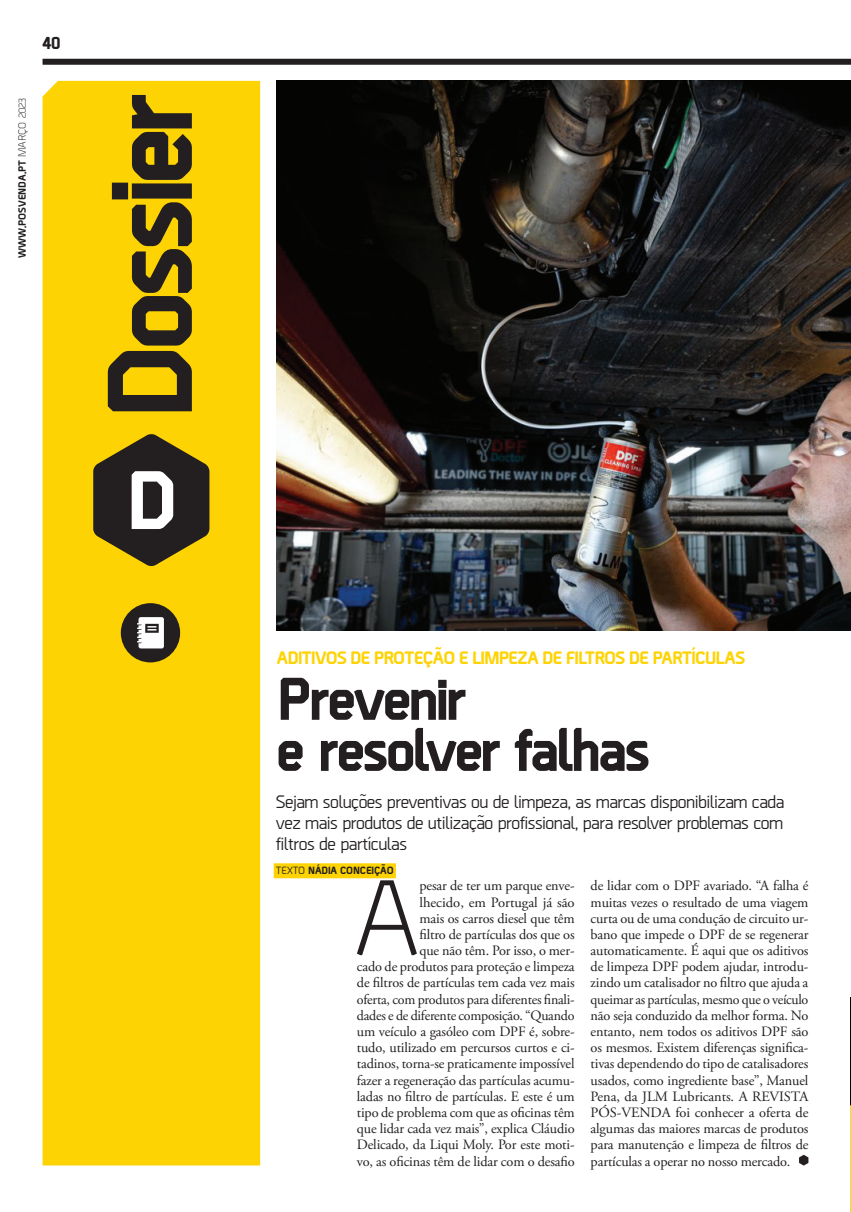
<style>
.page{position:relative;width:851px;height:1212px;background:#fff}
.page>*{position:absolute;margin:0;border:0;box-sizing:border-box;transform-origin:0 0}
._1_titulo_34pt{font:800 120px "Borda";letter-spacing:-.045em;color:#231f20}
.TEXTO1{font:106.8px "Borda";color:#231f20}
._1_titulo_34pt-2{font:800 82.65px "Borda";color:#fff}
._1_titulo_34pt-3{font:800 60px "Borda";letter-spacing:-.04em;color:#231f20}
.t1{font:500 18px/21px "Borda";letter-spacing:-.03em;color:#231f20;text-align:justify}
._1_titulo_34pt-4{font:800 18px "Borda";letter-spacing:-.045em;color:#fed304}
.t2{font:800 18px "Borda";color:#231f20}
.TEXTO1-2{font:14.25px/16.2px "Adobe Garamond Pro";letter-spacing:-.01em;color:#231f20;text-align:right}
.t3{font:800 10.5px "Borda";letter-spacing:-.01em;color:#231f20}
.s1{font-weight:400}
.s2{font-weight:500}
</style>
<div class="page">
<div style="left:43px;top:81px;width:217px;height:1084px;background:#fed304"></div>
<svg style="left:93px;top:434px;width:116px;height:132px"></svg>
<div style="left:121px;top:603px;width:59px;height:59px;background:#231f20;border-radius:50%"></div>
<svg style="left:137px;top:617px;width:27px;height:31px"></svg>
<svg style="left:799px;top:1155px;width:9px;height:10px"></svg>
<div style="left:274px;top:863px;width:122px;height:15px;background:#fed304"></div>
<div style="left:43px;top:59px;width:807px;height:6px;background:#231f20"></div>
<img style="left:850px;top:997px;width:1px;height:215px">
<img style="left:276px;top:80px;width:574px;height:551px">
<p class="t2" style="left:43px;top:29px;width:19px">40</p>
<p class="t3" style="left:15px;top:258px;width:162px;rotate:-90deg">WWW.POSVENDA.PT <span class="s1">MARÇO 2023</span></p>
<p class="_1_titulo_34pt" style="left:61px;top:420px;width:329px;rotate:-90deg">Dossier</p>
<p class="_1_titulo_34pt-2" style="left:125px;top:439px;width:54px">D</p>
<p class="_1_titulo_34pt-4" style="left:277px;top:644px;width:470px">ADITIVOS DE PROTEÇÃO E LIMPEZA DE FILTROS DE PARTÍCULAS</p>
<p class="_1_titulo_34pt-3" style="left:276px;top:654px;width:191px">Prevenir</p>
<p class="_1_titulo_34pt-3" style="left:276px;top:705px;width:375px">e resolver falhas</p>
<p class="t1" style="left:276px;top:790px;width:510px">Sejam soluções preventivas ou de limpeza, as marcas disponibilizam cada vez mais produtos de utilização profissional, para resolver problemas com filtros de partículas</p>
<p class="t3" style="left:276px;top:863px;width:119px"><span class="s2">TEXTO</span> NÁDIA CONCEIÇÃO</p>
<p class="TEXTO1-2" style="left:357px;top:878px;width:219px">pesar de ter um parque enve-<br>lhecido, em Portugal já são<br>mais os carros diesel que têm<br>filtro de partículas dos que os<br>que não têm. Por isso, o mer-<br>cado de produtos para proteção e limpeza de filtros de partículas tem cada vez mais oferta, com produtos para diferentes finali&shy;dades e de diferente composição. “Quando um veículo a gasóleo com DPF é, sobre&shy;tudo, utilizado em percursos curtos e ci&shy;tadinos, torna-se praticamente impossível fazer a regeneração das partículas acumu&shy;ladas no filtro de partículas. E este é um tipo de problema com que as oficinas têm que lidar cada vez mais”, explica Cláudio Delicado, da Liqui Moly. Por este moti&shy;vo, as oficinas têm de lidar com o desafio</p>
<p class="TEXTO1-2" style="left:590px;top:878px;width:219px;text-align:justify">de lidar com o DPF avariado. “A falha é muitas vezes o resultado de uma viagem curta ou de uma condução de circuito ur&shy;bano que impede o DPF de se regenerar automaticamente. É aqui que os aditivos de limpeza DPF podem ajudar, introdu&shy;zindo um catalisador no filtro que ajuda a queimar as partículas, mesmo que o veículo não seja conduzido da melhor forma. No entanto, nem todos os aditivos DPF são os mesmos. Existem diferenças significa&shy;tivas dependendo do tipo de catalisadores usados, como ingrediente base”, Manuel Pena, da JLM Lubricants. A REVISTA PÓS-VENDA foi conhecer a oferta de algumas das maiores marcas de produtos para manutenção e limpeza de filtros de partículas a operar no nosso mercado.</p>
<p class="TEXTO1" style="left:353px;top:846px;width:69px">A</p>
</div>
